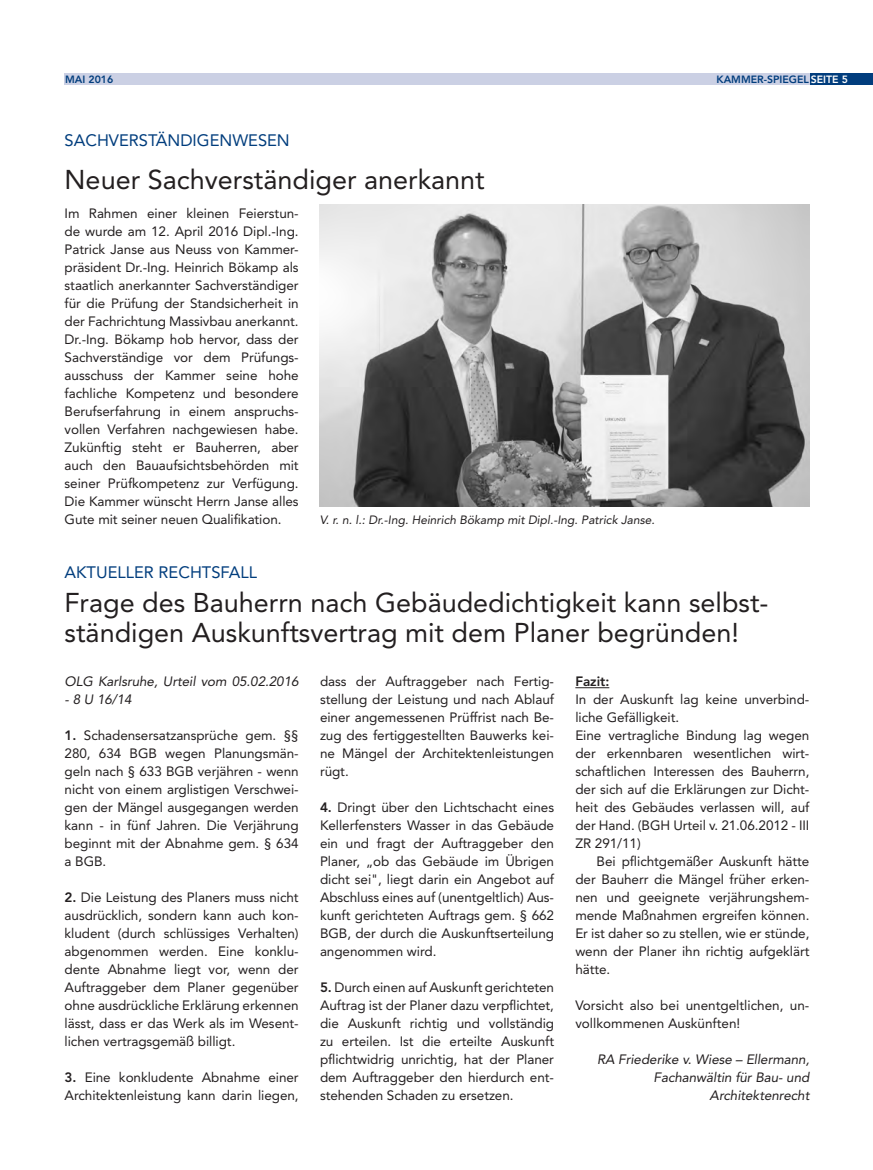
<style>
.page{position:relative;width:873px;height:1170px;background:#fff}
.page>*{position:absolute;margin:0;border:0;box-sizing:border-box;transform-origin:0 0}
.t1{font:27px/30px "Avenir LT Std";color:#231f20}
.t2{font:16.5px "Avenir LT Std";color:#013d7d}
.t3{font:13.5px/18px "Avenir LT Std";letter-spacing:-.005em;color:#231f20;text-align:justify}
.t4{font:italic 13.5px/18px "Avenir LT Std";letter-spacing:-.005em;color:#231f20;text-align:right}
.t5{font:800 13.5px "Avenir LT Std";letter-spacing:-.005em;color:#231f20}
.t6{font:italic 12px "Avenir LT Std";color:#231f20}
.t7{font:800 10.5px "Avenir LT Std";color:#013d7d}
.s1{color:#fff}
.s2{font-weight:800}
</style>
<div class="page">
<div style="left:808px;top:74px;width:64px;height:11px;background:#013d7d"></div>
<div style="left:64px;top:74px;width:745px;height:11px;background:#cbd0e4"></div>
<img style="left:320px;top:205px;width:489px;height:301px">
<hr style="left:575px;top:687px;width:34px;height:1px;background:#231f20">
<p class="t7" style="left:65px;top:73px;width:50px">MAI 2016</p>
<p class="t7" style="left:716px;top:73px;width:133px">KAMMER-SPIEGEL <span class="s1">SEITE 5</span></p>
<p class="t2" style="left:65px;top:131px;width:226px">SACHVERSTÄNDIGENWESEN</p>
<h1 class="t1" style="left:65px;top:165px;width:421px">Neuer Sachverständiger anerkannt</h1>
<p class="t3" style="left:65px;top:205px;width:235px">Im Rahmen einer kleinen Feierstun&shy;de wurde am 12. April 2016 Dipl.-Ing.<br>Patrick Janse aus Neuss von Kammer&shy;präsident Dr.-Ing. Heinrich Bökamp als staatlich anerkannter Sachverständiger für die Prüfung der Standsicherheit in der Fachrichtung Massivbau anerkannt.<br>Dr.-Ing. Bökamp hob hervor, dass der Sachverständige vor dem Prüfungs&shy;ausschuss der Kammer seine hohe fachliche Kompetenz und besondere Berufserfahrung in einem anspruchs&shy;vollen Verfahren nachgewiesen habe.<br>Zukünftig steht er Bauherren, aber auch den Bauaufsichtsbehörden mit seiner Prüfkompetenz zur Verfügung.<br>Die Kammer wünscht Herrn Janse alles Gute mit seiner neuen Qualifikation.</p>
<p class="t6" style="left:320px;top:513px;width:336px">V. r. n. l.: Dr.-Ing. Heinrich Bökamp mit Dipl.-Ing. Patrick Janse.</p>
<p class="t2" style="left:65px;top:563px;width:194px">AKTUELLER RECHTSFALL</p>
<h1 class="t1" style="left:65px;top:588px;width:705px">Frage des Bauherrn nach Gebäudedichtigkeit kann selbst&shy;ständigen Auskunftsvertrag mit dem Planer begründen!</h1>
<p class="t4" style="left:65px;top:673px;width:235px">OLG Karlsruhe, Urteil vom 05.02.2016</p>
<p class="t4" style="left:65px;top:691px;width:69px">- 8 U 16/14</p>
<p class="t3" style="left:65px;top:727px;width:235px"><span class="s2">1.</span> Schadensersatzansprüche gem. §§ 280, 634 BGB wegen Planungsmän&shy;geln nach § 633 BGB verjähren - wenn nicht von einem arglistigen Verschwei&shy;gen der Mängel ausgegangen werden kann - in fünf Jahren. Die Verjährung beginnt mit der Abnahme gem. § 634 a BGB.</p>
<p class="t3" style="left:65px;top:889px;width:235px"><span class="s2">2.</span> Die Leistung des Planers muss nicht ausdrücklich, sondern kann auch kon&shy;kludent (durch schlüssiges Verhalten) abgenommen werden. Eine konklu&shy;dente Abnahme liegt vor, wenn der Auftraggeber dem Planer gegenüber ohne ausdrückliche Erklärung erkennen lässt, dass er das Werk als im Wesent&shy;lichen vertragsgemäß billigt.</p>
<p class="t3" style="left:65px;top:1069px;width:235px"><span class="s2">3.</span> Eine konkludente Abnahme einer<br>Architektenleistung kann darin liegen,</p>
<p class="t3" style="left:320px;top:673px;width:235px">dass der Auftraggeber nach Fertig&shy;stellung der Leistung und nach Ablauf einer angemessenen Prüffrist nach Be&shy;zug des fertiggestellten Bauwerks kei&shy;ne Mängel der Architektenleistungen rügt.</p>
<p class="t3" style="left:320px;top:799px;width:235px"><span class="s2">4.</span> Dringt über den Lichtschacht eines Kellerfensters Wasser in das Gebäude ein und fragt der Auftraggeber den Planer, „ob das Gebäude im Übrigen dicht sei", liegt darin ein Angebot auf Abschluss eines auf (unentgeltlich) Aus&shy;kunft gerichteten Auftrags gem. § 662<br>BGB, der durch die Auskunftserteilung angenommen wird.</p>
<p class="t3" style="left:320px;top:979px;width:235px"><span class="s2">5.</span> Durch einen auf Auskunft gerichteten Auftrag ist der Planer dazu verpflichtet, die Auskunft richtig und vollständig zu erteilen. Ist die erteilte Auskunft pflichtwidrig unrichtig, hat der Planer dem Auftraggeber den hierdurch ent&shy;stehenden Schaden zu ersetzen.</p>
<p class="t5" style="left:575px;top:674px;width:35px">Fazit:</p>
<p class="t3" style="left:575px;top:691px;width:235px;text-align:left">In der Auskunft lag keine unverbind&shy;liche Gefälligkeit.<br>Eine vertragliche Bindung lag wegen der erkennbaren wesentlichen wirt&shy;schaftlichen Interessen des Bauherrn, der sich auf die Erklärungen zur Dicht&shy;heit des Gebäudes verlassen will, auf der Hand. (BGH Urteil v. 21.06.2012 - III ZR 291/11)</p>
<p class="t3" style="left:575px;top:853px;width:235px;text-indent:21px">Bei pflichtgemäßer Auskunft hätte der Bauherr die Mängel früher erken&shy;nen und geeignete verjährungshem&shy;mende Maßnahmen ergreifen können.<br>Er ist daher so zu stellen, wie er stünde, wenn der Planer ihn richtig aufgeklärt hätte.</p>
<p class="t3" style="left:575px;top:997px;width:235px">Vorsicht also bei unentgeltlichen, un&shy;vollkommenen Auskünften!</p>
<p class="t4" style="left:596px;top:1051px;width:214px">RA Friederike v. Wiese – Ellermann,<br>Fachanwältin für Bau- und<br>Architektenrecht</p>
</div>
